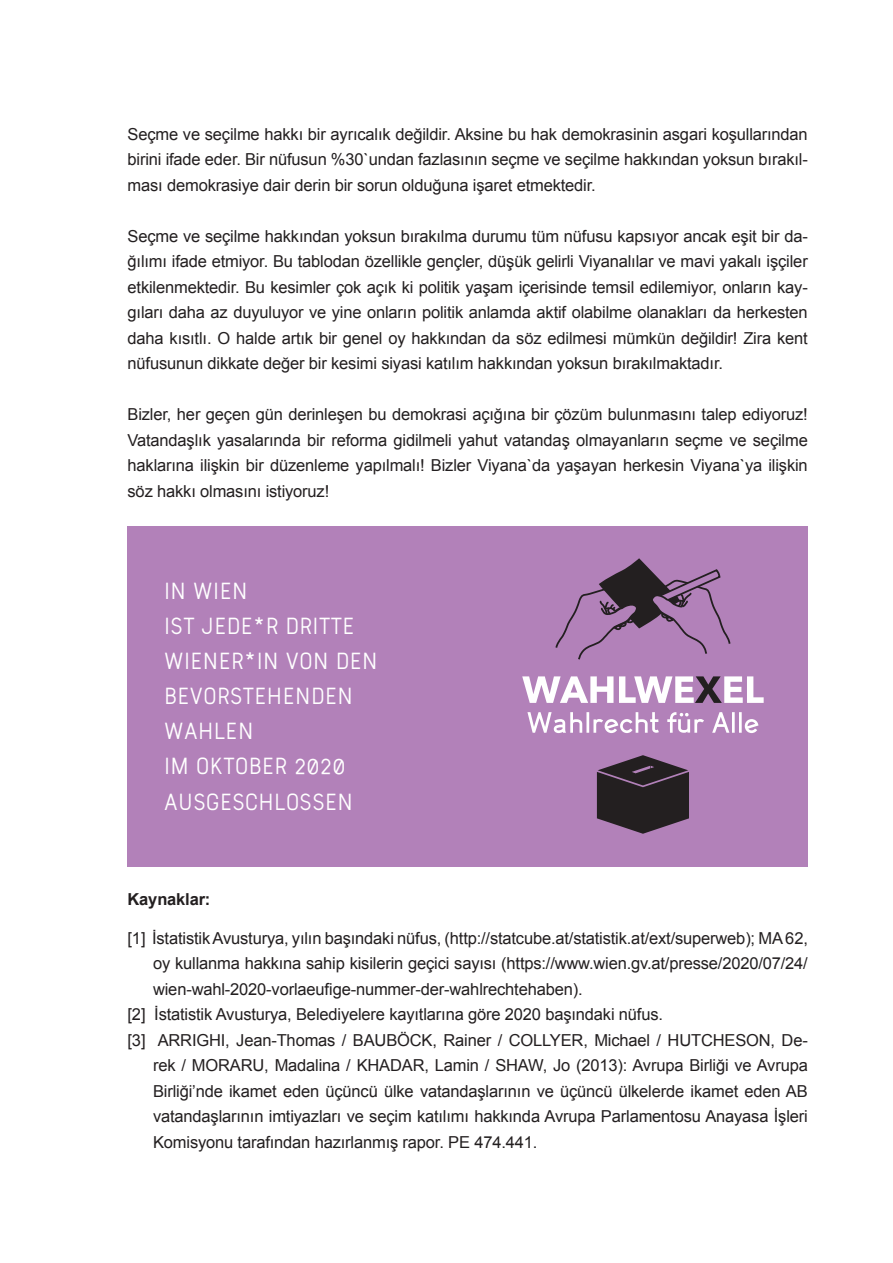
<style>
.page{position:relative;width:893px;height:1263px;background:#fff}
.page>*{position:absolute;margin:0;border:0;box-sizing:border-box;transform-origin:0 0}
.t1{font:22.8px/35.1px "Arvin";letter-spacing:.05em;color:#fff}
.t2{font:16.5px/25.5px "Arial";letter-spacing:-.01em;color:#231f20;text-align:justify}
.t3{font:700 16.5px "Arial";letter-spacing:-.01em;color:#231f20}
</style>
<div class="page">
<div style="left:128px;top:526px;width:680px;height:340px;background:#b281b9"></div>
<svg style="left:555px;top:558px;width:176px;height:102px"></svg>
<svg style="left:522px;top:676px;width:91px;height:27px"></svg>
<svg style="left:619px;top:676px;width:145px;height:27px"></svg>
<svg style="left:597px;top:755px;width:92px;height:79px"></svg>
<svg style="left:527px;top:712px;width:231px;height:21px"></svg>
<p class="t2" style="left:128px;top:121px;width:682px">Seçme ve seçilme hakkı bir ayrıcalık değildir. Aksine bu hak demokrasinin asgari koşullarından birini ifade eder. Bir nüfusun %30`undan fazlasının seçme ve seçilme hakkından yoksun bırakıl&shy;ması demokrasiye dair derin bir sorun olduğuna işaret etmektedir.</p>
<p class="t2" style="left:128px;top:223px;width:682px">Seçme ve seçilme hakkından yoksun bırakılma durumu tüm nüfusu kapsıyor ancak eşit bir da&shy;ğılımı ifade etmiyor. Bu tablodan özellikle gençler, düşük gelirli Viyanalılar ve mavi yakalı işçiler etkilenmektedir. Bu kesimler çok açık ki politik yaşam içerisinde temsil edilemiyor, onların kay&shy;gıları daha az duyuluyor ve yine onların politik anlamda aktif olabilme olanakları da herkesten daha kısıtlı. O halde artık bir genel oy hakkından da söz edilmesi mümkün değildir! Zira kent nüfusunun dikkate değer bir kesimi siyasi katılım hakkından yoksun bırakılmaktadır.</p>
<p class="t2" style="left:128px;top:402px;width:682px">Bizler, her geçen gün derinleşen bu demokrasi açığına bir çözüm bulunmasını talep ediyoruz!<br>Vatandaşlık yasalarında bir reforma gidilmeli yahut vatandaş olmayanların seçme ve seçilme haklarına ilişkin bir düzenleme yapılmalı! Bizler Viyana`da yaşayan herkesin Viyana`ya ilişkin söz hakkı olmasını istiyoruz!</p>
<p class="t1" style="left:164px;top:573px;width:84px">IN WIEN</p>
<p class="t1" style="left:164px;top:609px;width:214px">IST JEDE*R DRITTE<br>WIENER*IN VON DEN<br>BEVORSTEHENDEN<br>WAHLEN</p>
<p class="t1" style="left:164px;top:749px;width:190px">IM OKTOBER 2020<br>AUSGESCHLOSSEN</p>
<p class="t3" style="left:128px;top:888px;width:84px">Kaynaklar:</p>
<p class="t2" style="left:153px;top:925px;width:656px;text-indent:-26px">[1] İstatistik Avusturya, yılın başındaki nüfus, (http://statcube.at/statistik.at/ext/superweb); MA 62, oy kullanma hakkına sahip kisilerin geçici sayısı (https://www.wien.gv.at/presse/2020/07/24/ wien-wahl-2020-vorlaeufige-nummer-der-wahlrechtehaben).</p>
<p class="t2" style="left:128px;top:1002px;width:537px">[2] İstatistik Avusturya, Belediyelere kayıtlarına göre 2020 başındaki nüfus.</p>
<p class="t2" style="left:153px;top:1027px;width:656px;text-indent:-26px">[3] ARRIGHI, Jean-Thomas / BAUBÖCK, Rainer / COLLYER, Michael / HUTCHESON, De&shy;rek / MORARU, Madalina / KHADAR, Lamin / SHAW, Jo (2013): Avrupa Birliği ve Avrupa Birliği’nde ikamet eden üçüncü ülke vatandaşlarının ve üçüncü ülkelerde ikamet eden AB vatandaşlarının imtiyazları ve seçim katılımı hakkında Avrupa Parlamentosu Anayasa İşleri Komisyonu tarafından hazırlanmış rapor. PE 474.441.</p>
</div>
